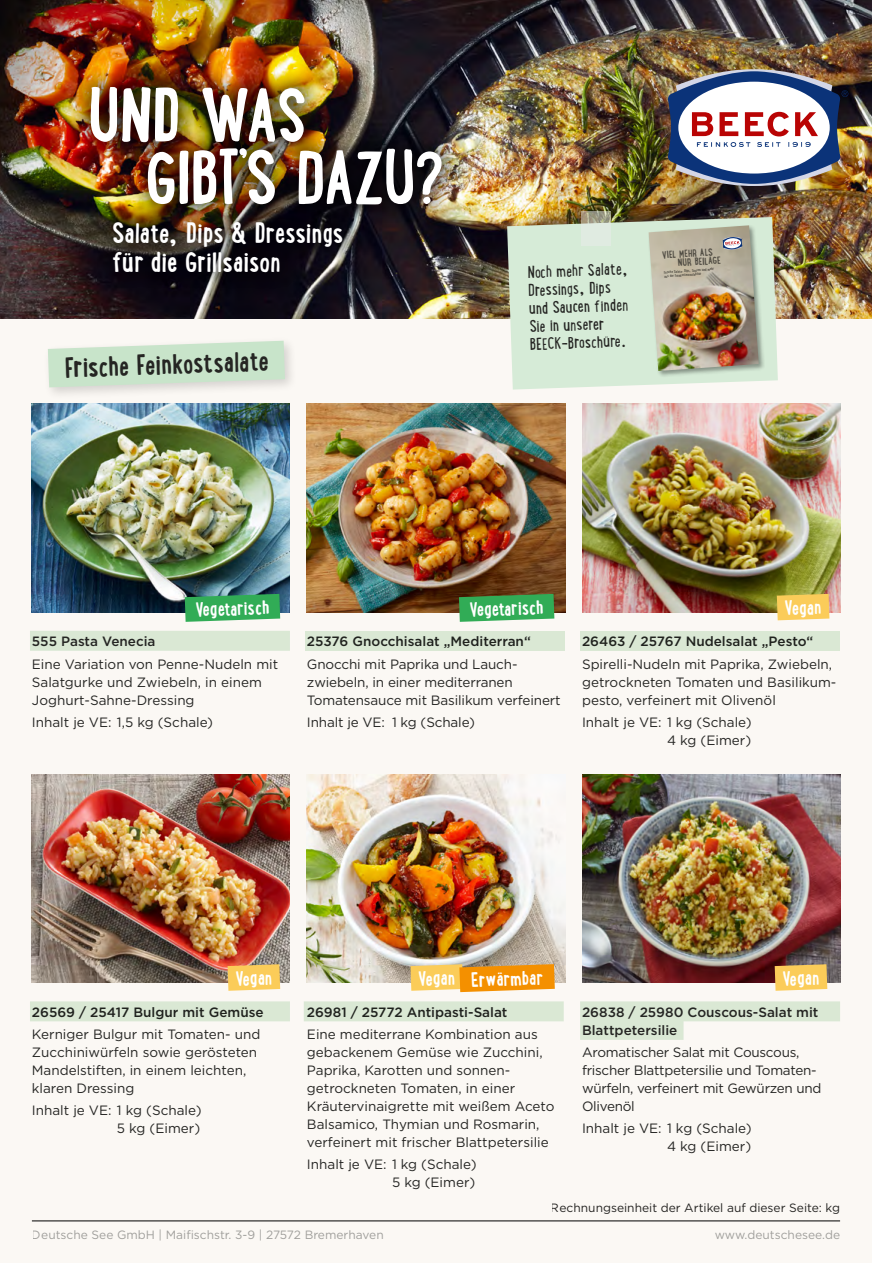
<style>
.page{position:relative;width:872px;height:1263px;background:#fff}
.page>*{position:absolute;margin:0;border:0;box-sizing:border-box;transform-origin:0 0}
.t1{font:700 81.3px/62.1px "Lunch Box";letter-spacing:-.015em;color:#fff}
.t2{font:700 31.05px/29.4px "Lunch Box";letter-spacing:-.005em;color:#fff}
.t3{font:700 31.05px "Lunch Box";color:#252523}
.t4{font:700 21.75px "Lunch Box";color:#fff}
.t5{font:18px/18px "Lunch Box";color:#252523}
.t6{font:13.5px/18px "Gotham";color:#252523}
.t7{font:500 13.5px/18px "Gotham";color:#252523}
.t8{font:13.5px/18px "Gotham";letter-spacing:-.02em;color:#252523}
.t9{font:12px "Gotham";color:#7b7d7c}
.t10{font:12px "Gotham";color:#252523}
.t11{font:700 11.25px/8.7px "Lunch Box";color:#4f4b42}
.t12{font:700 4.35px/3.9px "Lunch Box";color:#4f4b42}
</style>
<div class="page">
<div style="left:0;top:293px;width:872px;height:970px;background:#fbf8f4"></div>
<img style="left:0;top:0;width:872px;height:319px">
<img style="left:667px;top:69px;width:181px;height:117px">
<img style="left:307px;top:774px;width:258px;height:208px">
<img style="left:32px;top:774px;width:258px;height:208px">
<img style="left:32px;top:404px;width:258px;height:208px">
<div style="left:30px;top:631px;width:260px;height:20px;background:#dae8d4"></div>
<div style="left:30px;top:1001px;width:260px;height:20px;background:#dae8d4"></div>
<div style="left:304px;top:1001px;width:260px;height:20px;background:#dae8d4"></div>
<img style="left:307px;top:404px;width:258px;height:208px">
<div style="left:305px;top:631px;width:260px;height:20px;background:#d6ebd7"></div>
<img style="left:582px;top:774px;width:258px;height:208px">
<svg style="left:580px;top:1001px;width:260px;height:39px"></svg>
<img style="left:582px;top:404px;width:258px;height:208px">
<div style="left:580px;top:631px;width:260px;height:20px;background:#d6ebd7"></div>
<div style="left:69px;top:66px;width:393px;height:159px;background:#000;opacity:.75"></div>
<div style="left:95px;top:204px;width:265px;height:87px;background:#000;opacity:.75"></div>
<div style="left:43px;top:336px;width:255px;height:65px;background:#000;opacity:.15"></div>
<svg style="left:48px;top:341px;width:237px;height:46px"></svg>
<hr style="left:32px;top:1220px;width:808px;height:1px;background:#000">
<svg style="left:507px;top:217px;width:271px;height:173px;fill:#d6ebd7"></svg>
<svg style="left:581px;top:211px;width:30px;height:34px"></svg>
<svg style="left:459px;top:594px;width:95px;height:28px"></svg>
<svg style="left:185px;top:594px;width:95px;height:28px"></svg>
<div style="left:647px;top:224px;width:118px;height:154px;background:#000;opacity:.38"></div>
<img style="left:648px;top:225px;width:110px;height:146px">
<svg style="left:722px;top:236px;width:21px;height:14px"></svg>
<svg style="left:227px;top:964px;width:53px;height:27px"></svg>
<svg style="left:774px;top:964px;width:53px;height:27px"></svg>
<svg style="left:777px;top:594px;width:52px;height:26px"></svg>
<svg style="left:410px;top:964px;width:145px;height:28px"></svg>
<h1 class="t1" style="left:145px;top:81px;width:301px;text-indent:-57px">UND WAS<br>GIBT’S DAZU?</h1>
<h2 class="t2" style="left:112px;top:217px;width:233px">Salate, Dips &amp; Dressings für die Grillsaison</h2>
<h2 class="t3" style="left:64px;top:347px;width:206px;rotate:-2deg">Frische Feinkostsalate</h2>
<h3 class="t5" style="left:527px;top:262px;width:102px;rotate:-2deg">Noch mehr Salate,<br>Dressings, Dips und Saucen finden<br>Sie in unserer<br>BEECK-Broschüre.</h3>
<p class="t11" style="left:677px;top:249px;width:45px;text-indent:-15px;rotate:-4deg">VIEL MEHR ALS<br>NUR BEILAGE</p>
<p class="t12" style="left:664px;top:270px;width:52px;rotate:-4deg">Frische Salate, Dips, Saucen und mehr aus der Feinkostmanufaktur</p>
<h3 class="t4" style="left:195px;top:595px;width:75px;rotate:-2deg">Vegetarisch</h3>
<h3 class="t4" style="left:469px;top:595px;width:75px;rotate:-2deg">Vegetarisch</h3>
<h3 class="t4" style="left:784px;top:593px;width:39px;rotate:-2deg">Vegan</h3>
<p class="t7" style="left:32px;top:632px;width:125px">555 Pasta Venecia</p>
<p class="t6" style="left:32px;top:654px;width:248px">Eine Variation von Penne-Nudeln mit<br>Salatgurke und Zwiebeln, in einem<br>Joghurt-Sahne-Dressing</p>
<p class="t6" style="left:32px;top:713px;width:183px">Inhalt je VE: 1,5 kg (Schale)</p>
<p class="t7" style="left:307px;top:632px;width:225px">25376 Gnocchisalat „Mediterran“</p>
<p class="t6" style="left:307px;top:654px;width:255px">Gnocchi mit Paprika und Lauch&shy;zwiebeln, in einer mediterranen<br>Tomatensauce mit Basilikum verfeinert</p>
<p class="t6" style="left:307px;top:713px;width:169px">Inhalt je VE: 1 kg (Schale)</p>
<p class="t7" style="left:582px;top:632px;width:232px">26463 / 25767 Nudelsalat „Pesto“</p>
<p class="t6" style="left:582px;top:654px;width:256px">Spirelli-Nudeln mit Paprika, Zwiebeln, getrockneten Tomaten und Basilikum&shy;pesto, verfeinert mit Olivenöl</p>
<p class="t6" style="left:582px;top:713px;width:171px;text-align:right">Inhalt je VE: 1 kg (Schale)<br>4 kg (Eimer)</p>
<h3 class="t4" style="left:235px;top:964px;width:39px;rotate:-2deg">Vegan</h3>
<h3 class="t4" style="left:418px;top:964px;width:39px;rotate:-2deg">Vegan</h3>
<h3 class="t4" style="left:782px;top:964px;width:39px;rotate:-2deg">Vegan</h3>
<h3 class="t4" style="left:471px;top:965px;width:73px;rotate:-2deg">Erwärmbar</h3>
<p class="t7" style="left:32px;top:1003px;width:233px">26569 / 25417 Bulgur mit Gemüse</p>
<p class="t6" style="left:32px;top:1025px;width:230px">Kerniger Bulgur mit Tomaten- und<br>Zucchiniwürfeln sowie gerösteten<br>Mandelstiften, in einem leichten, klaren Dressing</p>
<p class="t6" style="left:32px;top:1101px;width:171px;text-align:right">Inhalt je VE: 1 kg (Schale)<br>5 kg (Eimer)</p>
<p class="t7" style="left:307px;top:1003px;width:202px">26981 / 25772 Antipasti-Salat</p>
<p class="t6" style="left:307px;top:1025px;width:249px">Eine mediterrane Kombination aus gebackenem Gemüse wie Zucchini, Paprika, Karotten und sonnen&shy;getrockneten Tomaten, in einer Kräutervinaigrette mit weißem Aceto Balsamico, Thymian und Rosmarin, verfeinert mit frischer Blattpetersilie</p>
<p class="t6" style="left:307px;top:1155px;width:171px;text-align:right">Inhalt je VE: 1 kg (Schale)<br>5 kg (Eimer)</p>
<p class="t7" style="left:582px;top:1003px;width:238px">26838 / 25980 Couscous-Salat mit<br>Blattpetersilie</p>
<p class="t8" style="left:582px;top:1043px;width:241px">Aromatischer Salat mit Couscous, frischer Blattpetersilie und Tomaten&shy;würfeln, verfeinert mit Gewürzen und<br>Olivenöl</p>
<p class="t6" style="left:582px;top:1119px;width:171px;text-align:right">Inhalt je VE: 1 kg (Schale)<br>4 kg (Eimer)</p>
<p class="t10" style="left:551px;top:1200px;width:291px">Rechnungseinheit der Artikel auf dieser Seite: kg</p>
<p class="t9" style="left:32px;top:1227px;width:353px">Deutsche See GmbH | Maifischstr. 3-9 | 27572 Bremerhaven</p>
<p class="t9" style="left:714px;top:1227px;width:127px">www.deutschesee.de</p>
</div>
